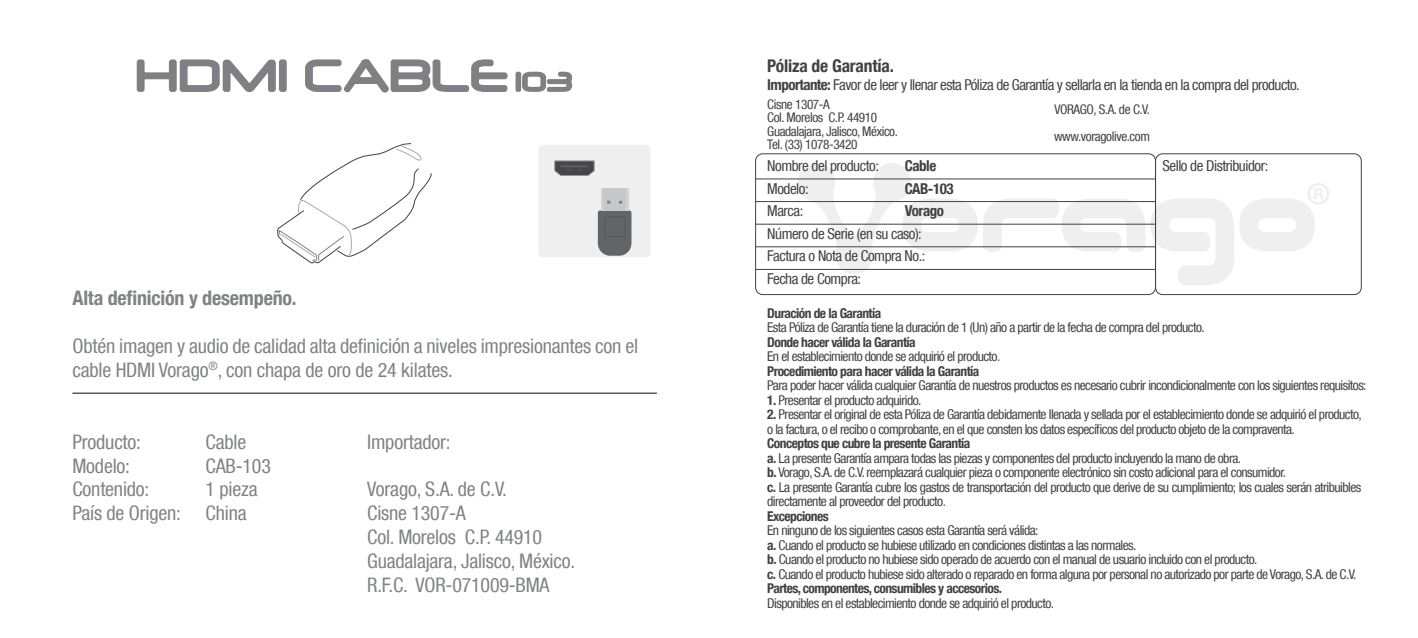
<style>
.page{position:relative;width:1418px;height:638px;background:#fff}
.page>*{position:absolute;margin:0;border:0;box-sizing:border-box;transform-origin:0 0}
.t1{font:condensed 20px/24px "Helvetica Neue LT Com";letter-spacing:-.01em;color:#808285}
.t2{font:700 condensed 20px "Helvetica Neue LT Com";letter-spacing:-.01em;color:#808285}
.t3{font:700 condensed 17.5px "Helvetica Neue LT Com";letter-spacing:-.01em;color:#414042}
.t4{font:condensed 15px/22.5px "Helvetica Neue LT Com";letter-spacing:-.03em;color:#414042}
.t5{font:700 condensed 15px/22.5px "Helvetica Neue LT Com";letter-spacing:-.03em;color:#414042}
.t6{font:condensed 13.5px/14.5px "Helvetica Neue LT Com";letter-spacing:-.04em;color:#414042}
.t7{font:700 condensed 13.5px "Helvetica Neue LT Com";letter-spacing:-.04em;color:#414042}
.t8{font:condensed 13.25px/13.2px "Helvetica Neue LT Com";letter-spacing:-.03em;color:#414042}
.s1{font-weight:700}
</style>
<div class="page">
<div style="left:538px;top:145px;width:112px;height:112px;background:#efeff0;border-radius:4px"></div>
<svg style="left:554px;top:160px;width:41px;height:16px"></svg>
<svg style="left:598px;top:210px;width:33px;height:46px"></svg>
<div style="left:601px;top:188px;width:27px;height:22px;background:#d1d3d4"></div>
<div style="left:603px;top:188px;width:23px;height:22px;background:#c7c8ca"></div>
<div style="left:604px;top:216px;width:21px;height:21px;border:1px solid #58595b"></div>
<hr style="left:72px;top:392px;width:585px;height:2px;background:#58595b">
<svg style="left:797px;top:163px;width:532px;height:122px"></svg>
<hr style="left:755px;top:178px;width:400px;height:1px;background:#414042">
<hr style="left:755px;top:201px;width:400px;height:1px;background:#414042">
<hr style="left:755px;top:224px;width:400px;height:1px;background:#414042">
<hr style="left:755px;top:246px;width:400px;height:1px;background:#414042">
<hr style="left:755px;top:269px;width:400px;height:1px;background:#414042">
<div style="left:755px;top:153px;width:400px;height:142px;border:1px solid #414042;border-radius:7px"></div>
<div style="left:1154px;top:153px;width:207px;height:142px;border:1px solid #414042;border-radius:7px"></div>
<svg style="left:136px;top:59px;width:151px;height:34px"></svg>
<svg style="left:305px;top:59px;width:267px;height:34px"></svg>
<svg style="left:277px;top:143px;width:155px;height:120px"></svg>
<h1 class="t2" style="left:72px;top:286px;width:226px">Alta definición y desempeño.</h1>
<h1 class="t1" style="left:72px;top:334px;width:567px">Obtén imagen y audio de calidad alta definición a niveles impresionantes con el cable HDMI Vorago<sup>®</sup>, con chapa de oro de 24 kilates.</h1>
<h1 class="t1" style="left:72px;top:429px;width:110px">Producto:<br>Modelo:<br>Contenido:<br>País de Origen:</h1>
<h1 class="t1" style="left:206px;top:429px;width:67px">Cable<br>CAB-103<br>1 pieza<br>China</h1>
<h1 class="t1" style="left:367px;top:429px;width:85px">Importador:</h1>
<h1 class="t1" style="left:367px;top:477px;width:209px">Vorago, S.A. de C.V.<br>Cisne 1307-A<br>Col. Morelos C.P. 44910<br>Guadalajara, Jalisco, México.<br>R.F.C. VOR-071009-BMA</h1>
<p class="t3" style="left:767px;top:55px;width:128px">Póliza de Garantía.</p>
<p class="t4" style="left:767px;top:73px;width:534px"><span class="s1">Importante:</span> Favor de leer y llenar esta Póliza de Garantía y sellarla en la tienda en la compra del producto.</p>
<p class="t8" style="left:767px;top:98px;width:132px">Cisne 1307-A<br>Col. Morelos C.P. 44910<br>Guadalajara, Jalisco, México.<br>Tel. (33) 1078-3420</p>
<p class="t8" style="left:1054px;top:96px;width:97px;line-height:26.5px">VORAGO, S.A. de C.V. www.voragolive.com</p>
<p class="t5" style="left:904px;top:155px;width:33px">Cable</p>
<p class="t4" style="left:1162px;top:154px;width:107px">Sello de Distribuidor:</p>
<p class="t5" style="left:904px;top:177px;width:50px">CAB-103<br>Vorago</p>
<p class="t4" style="left:767px;top:154px;width:160px">Nombre del producto:<br>Modelo:<br>Marca:<br>Número de Serie (en su caso):<br>Factura o Nota de Compra No.:<br>Fecha de Compra:</p>
<p class="t7" style="left:767px;top:305px;width:115px">Duración de la Garantía</p>
<p class="t6" style="left:767px;top:320px;width:439px">Esta Póliza de Garantía tiene la duración de 1 (Un) año a partir de la fecha de compra del producto.</p>
<p class="t7" style="left:767px;top:334px;width:150px">Donde hacer válida la Garantía</p>
<p class="t6" style="left:767px;top:349px;width:234px">En el establecimiento donde se adquirió el producto.</p>
<p class="t7" style="left:767px;top:363px;width:214px">Procedimiento para hacer válida la Garantía</p>
<p class="t6" style="left:767px;top:378px;width:600px">Para poder hacer válida cualquier Garantía de nuestros productos es necesario cubrir incondicionalmente con los siguientes requisitos:</p>
<p class="t6" style="left:767px;top:392px;width:156px"><span class="s1">1.</span> Presentar el producto adquirido.</p>
<p class="t6" style="left:767px;top:407px;width:596px"><span class="s1">2.</span> Presentar el original de esta Póliza de Garantía debidamente llenada y sellada por el establecimiento donde se adquirió el producto, o la factura, o el recibo o comprobante, en el que consten los datos específicos del producto objeto de la compraventa.</p>
<p class="t6" style="left:767px;top:436px;width:595px"><span class="s1">Conceptos que cubre la presente Garantía<br>a.</span> La presente Garantía ampara todas las piezas y componentes del producto incluyendo la mano de obra.<br><span class="s1">b.</span> Vorago, S.A. de C.V. reemplazará cualquier pieza o componente electrónico sin costo adicional para el consumidor.<br><span class="s1">c.</span> La presente Garantía cubre los gastos de transportación del producto que derive de su cumplimiento; los cuales serán atribuibles directamente al proveedor del producto.</p>
<p class="t7" style="left:767px;top:508px;width:63px">Excepciones</p>
<p class="t6" style="left:767px;top:523px;width:590px">En ninguno de los siguientes casos esta Garantía será válida:<br><span class="s1">a.</span> Cuando el producto se hubiese utilizado en condiciones distintas a las normales.<br><span class="s1">b.</span> Cuando el producto no hubiese sido operado de acuerdo con el manual de usuario incluido con el producto.<br><span class="s1">c.</span> Cuando el producto hubiese sido alterado o reparado en forma alguna por personal no autorizado por parte de Vorago, S.A. de C.V.<br><span class="s1">Partes, componentes, consumibles y accesorios.</span></p>
<p class="t6" style="left:767px;top:595px;width:288px">Disponibles en el establecimiento donde se adquirió el producto.</p>
</div>
